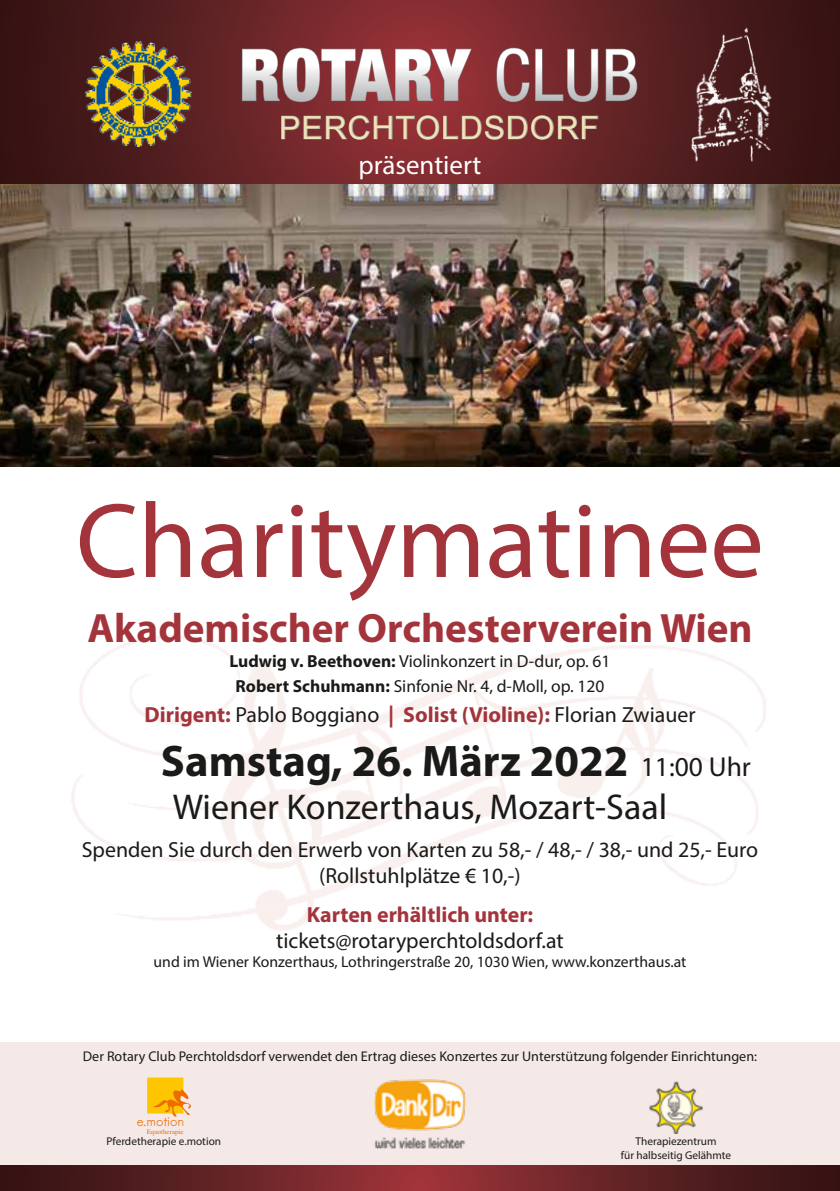
<style>
.page{position:relative;width:840px;height:1191px;background:#fff}
.page>*{position:absolute;margin:0;border:0;box-sizing:border-box;transform-origin:0 0}
.t1{font:107px "Myriad Pro";color:#a4343b}
.t2{font:700 44.4px "Myriad Pro";color:#1a1a18}
.t3{font:700 41.2px "Myriad Pro";color:#a4343b}
.t4{font:36px "Myriad Pro";color:#1a1a18}
.t5{font:31.8px "Arial";letter-spacing:.03em;color:#efe4b8}
.t6{font:26.8px "Myriad Pro";color:#fff}
.t7{font:21.8px/26.2px "Myriad Pro";color:#1a1a18;text-align:center}
.t8{font:700 21.8px "Myriad Pro";color:#a4343b}
.t9{font:17.4px/25px "Myriad Pro";color:#1a1a18;text-align:center}
.t10{font:15.6px "Myriad Pro";color:#1a1a18}
.t11{font:14px "Myriad Pro";color:#1a1a18}
.t12{font:300 13.6px "Futura BQ";color:#ed6b00}
.t13{font:11.2px/13.6px "Myriad Pro";color:#1a1a18;text-align:center}
.t14{font:6.8px "Times";color:#ed6b00}
.s1{font-weight:700}
.s2{font-weight:700;color:#a4343b}
.s3{font-weight:400;font-size:27.4px}
</style>
<div class="page">
<div style="left:0;top:1041px;width:839px;height:124px;background:#f5e9e7"></div>
<svg style="left:147px;top:1077px;width:44px;height:39px"></svg>
<img style="left:649px;top:1081px;width:53px;height:52px">
<svg style="left:0;top:0;width:839px;height:184px;background:#5d2023"></svg>
<img style="left:687px;top:21px;width:88px;height:146px">
<svg style="left:241px;top:47px;width:231px;height:56px"></svg>
<svg style="left:495px;top:47px;width:142px;height:56px;background:#996b6e"></svg>
<svg style="left:281px;top:115px;width:317px;height:25px;background:#833f43"></svg>
<img style="left:86px;top:41px;width:105px;height:106px">
<svg style="left:0;top:1165px;width:839px;height:26px;background:#642225"></svg>
<img style="left:0;top:184px;width:839px;height:283px">
<img style="left:374px;top:1079px;width:91px;height:69px">
<h3 class="t5" style="left:279px;top:107px;width:321px">PERCHTOLDSDORF</h3>
<p class="t6" style="left:358px;top:149px;width:124px">präsentiert</p>
<h1 class="t1" style="left:76px;top:475px;width:689px">Charitymatinee</h1>
<h3 class="t3" style="left:87px;top:601px;width:666px">Akademischer Orchesterverein Wien</h3>
<p class="t9" style="left:229px;top:648px;width:382px"><span class="s1">Ludwig v. Beethoven:</span> Violinkonzert in D-dur, op. 61<br><span class="s1">Robert Schuhmann:</span> Sinfonie Nr. 4, d-Moll, op. 120</p>
<p class="t7" style="left:144px;top:701px;width:552px"><span class="s2">Dirigent:</span> Pablo Boggiano <span class="s2">| Solist (Violine):</span> Florian Zwiauer</p>
<h2 class="t2" style="left:161px;top:732px;width:591px">Samstag, 26. März 2022 <span class="s3">11:00 Uhr</span></h2>
<h3 class="t4" style="left:173px;top:784px;width:496px">Wiener Konzerthaus, Mozart-Saal</h3>
<p class="t7" style="left:82px;top:836px;width:677px">Spenden Sie durch den Erwerb von Karten zu 58,- / 48,- / 38,- und 25,- Euro (Rollstuhlplätze € 10,-)</p>
<p class="t8" style="left:306px;top:900px;width:228px">Karten erhältlich unter:</p>
<p class="t7" style="left:276px;top:927px;width:289px">tickets@rotaryperchtoldsdorf.at</p>
<p class="t10" style="left:153px;top:951px;width:534px">und im Wiener Konzerthaus, Lothringerstraße 20, 1030 Wien, www.konzerthaus.at</p>
<p class="t11" style="left:83px;top:1047px;width:675px">Der Rotary Club Perchtoldsdorf verwendet den Ertrag dieses Konzertes zur Unterstützung folgender Einrichtungen:</p>
<p class="t12" style="left:137px;top:1113px;width:49px">e.motion</p>
<p class="t14" style="left:147px;top:1124px;width:38px">Equotherapie</p>
<p class="t13" style="left:106px;top:1134px;width:116px">Pferdetherapie e.motion</p>
<p class="t13" style="left:620px;top:1134px;width:112px">Therapiezentrum<br>für halbseitig Gelähmte</p>
</div>
